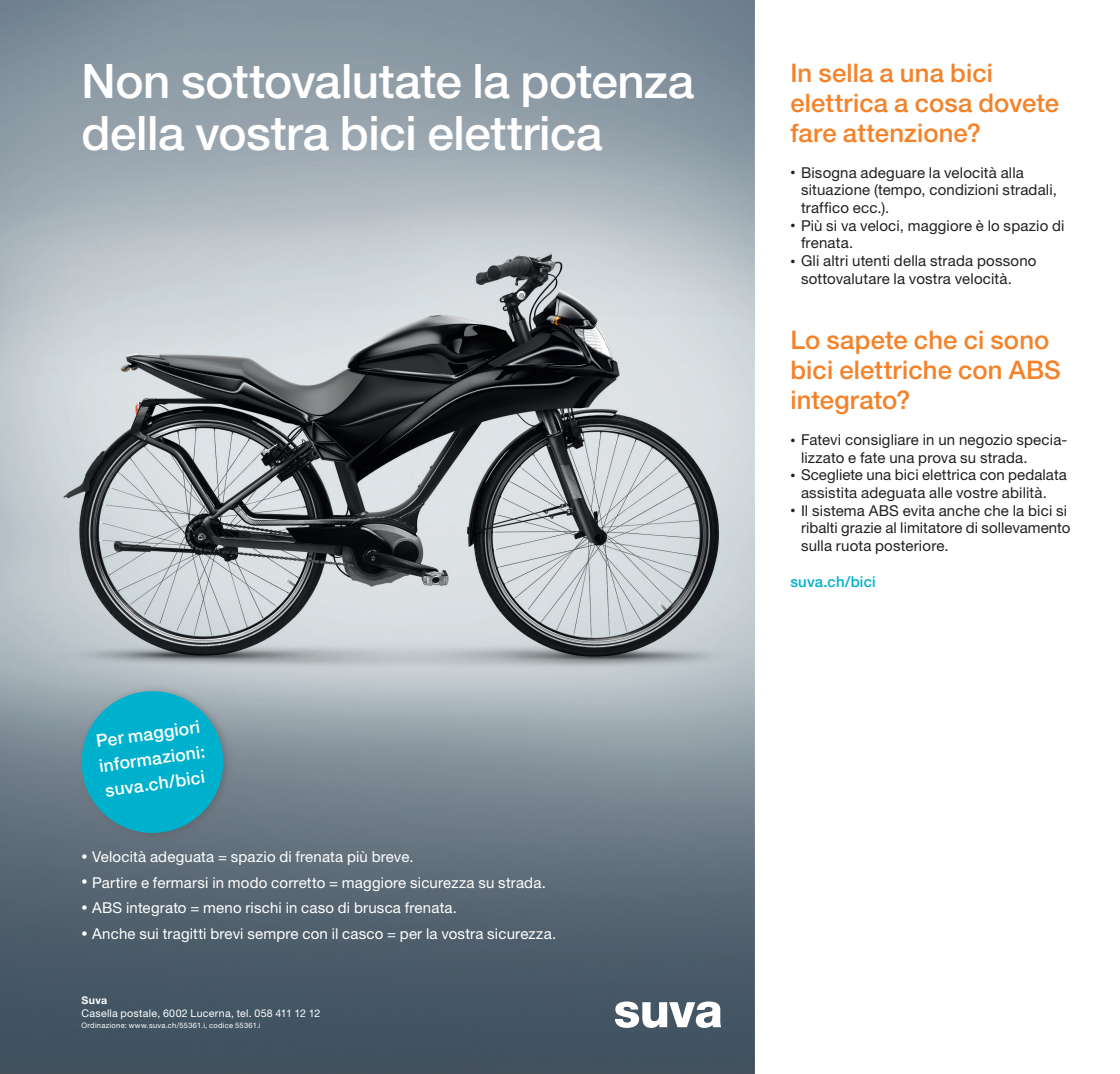
<style>
.page{position:relative;width:1120px;height:1074px;background:#fff}
.page>*{position:absolute;margin:0;border:0;box-sizing:border-box;transform-origin:0 0}
.t1{font:500 47.5px/52.5px "Helvetica Neue LT Std";letter-spacing:-.01em;color:#fff}
.t2{font:500 25.62px/30px "Helvetica Neue LT Std";letter-spacing:.005em;color:#f58229}
.t3{font:500 17.5px/25px "Helvetica Neue LT Std";color:#fff;text-align:justify}
.t4{font:15px/17.8px "Helvetica Neue LT Std";letter-spacing:.015em;color:#231f20}
.t5{font:15px "Helvetica Neue LT Std";letter-spacing:.015em;color:#fff}
.t6{font:500 15px "Helvetica Neue LT Std";letter-spacing:.015em;color:#00b1cd}
.t7{font:10.62px "Helvetica Neue LT Std";letter-spacing:.03em;color:#fff}
.t8{font:700 10.62px "Helvetica Neue LT Std";color:#fff}
.t9{font:7.5px "Helvetica Neue LT Std";letter-spacing:.035em;color:#fff}
.s1{font-size:12.5px}
.s2{font-size:10px}
</style>
<div class="page">
<img style="left:0;top:0;width:755px;height:1074px">
<img style="left:77px;top:684px;width:158px;height:158px">
<div style="left:81px;top:691px;width:142px;height:142px;background:#00b1cd;border-radius:50%"></div>
<svg style="left:615px;top:1001px;width:106px;height:27px"></svg>
<h1 class="t1" style="left:81px;top:58px;width:614px">Non sottovalutate la potenza della vostra bici elettrica</h1>
<p class="t3" style="left:94px;top:730px;width:108px;rotate:-8deg">Per maggiori informazioni: suva.ch/bici</p>
<p class="t5" style="left:81px;top:851px;width:334px"><span class="s1">•</span> Velocità adeguata = spazio di frenata più breve.</p>
<p class="t5" style="left:81px;top:877px;width:466px"><span class="s1">•</span> Partire e fermarsi in modo corretto = maggiore sicurezza su strada.</p>
<p class="t5" style="left:81px;top:902px;width:377px"><span class="s1">•</span> ABS integrato = meno rischi in caso di brusca frenata.</p>
<p class="t5" style="left:81px;top:928px;width:476px"><span class="s1">•</span> Anche sui tragitti brevi sempre con il casco = per la vostra sicurezza.</p>
<p class="t8" style="left:81px;top:996px;width:27px">Suva</p>
<p class="t7" style="left:81px;top:1009px;width:240px">Casella postale, 6002 Lucerna, tel. 058 411 12 12</p>
<p class="t9" style="left:81px;top:1022px;width:181px">Ordinazione: www.suva.ch/55361.i, codice 55361.i</p>
<h2 class="t2" style="left:790px;top:60px;width:270px">In sella a una bici elettrica a cosa dovete fare attenzione?</h2>
<p class="t4" style="left:801px;top:165px;width:257px;text-indent:-11px"><span class="s2">•</span> Bisogna adeguare la velocità alla situazione (tempo, condizioni stradali, traffico ecc.).</p>
<p class="t4" style="left:801px;top:218px;width:265px;text-indent:-11px"><span class="s2">•</span> Più si va veloci, maggiore è lo spazio di frenata.</p>
<p class="t4" style="left:801px;top:253px;width:237px;text-indent:-11px"><span class="s2">•</span> Gli altri utenti della strada possono sottovalutare la vostra velocità.</p>
<h2 class="t2" style="left:790px;top:327px;width:272px">Lo sapete che ci sono bici elettriche con ABS integrato?</h2>
<p class="t4" style="left:801px;top:432px;width:268px;text-indent:-11px"><span class="s2">•</span> Fatevi consigliare in un negozio specia&shy;lizzato e fate una prova su strada.</p>
<p class="t4" style="left:801px;top:467px;width:267px;text-indent:-11px"><span class="s2">•</span> Scegliete una bici elettrica con pedalata assistita adeguata alle vostre abilità.</p>
<p class="t4" style="left:801px;top:503px;width:271px;text-indent:-11px"><span class="s2">•</span> Il sistema ABS evita anche che la bici si ribalti grazie al limitatore di sollevamento sulla ruota posteriore.</p>
<p class="t6" style="left:790px;top:576px;width:87px">suva.ch/bici</p>
</div>
